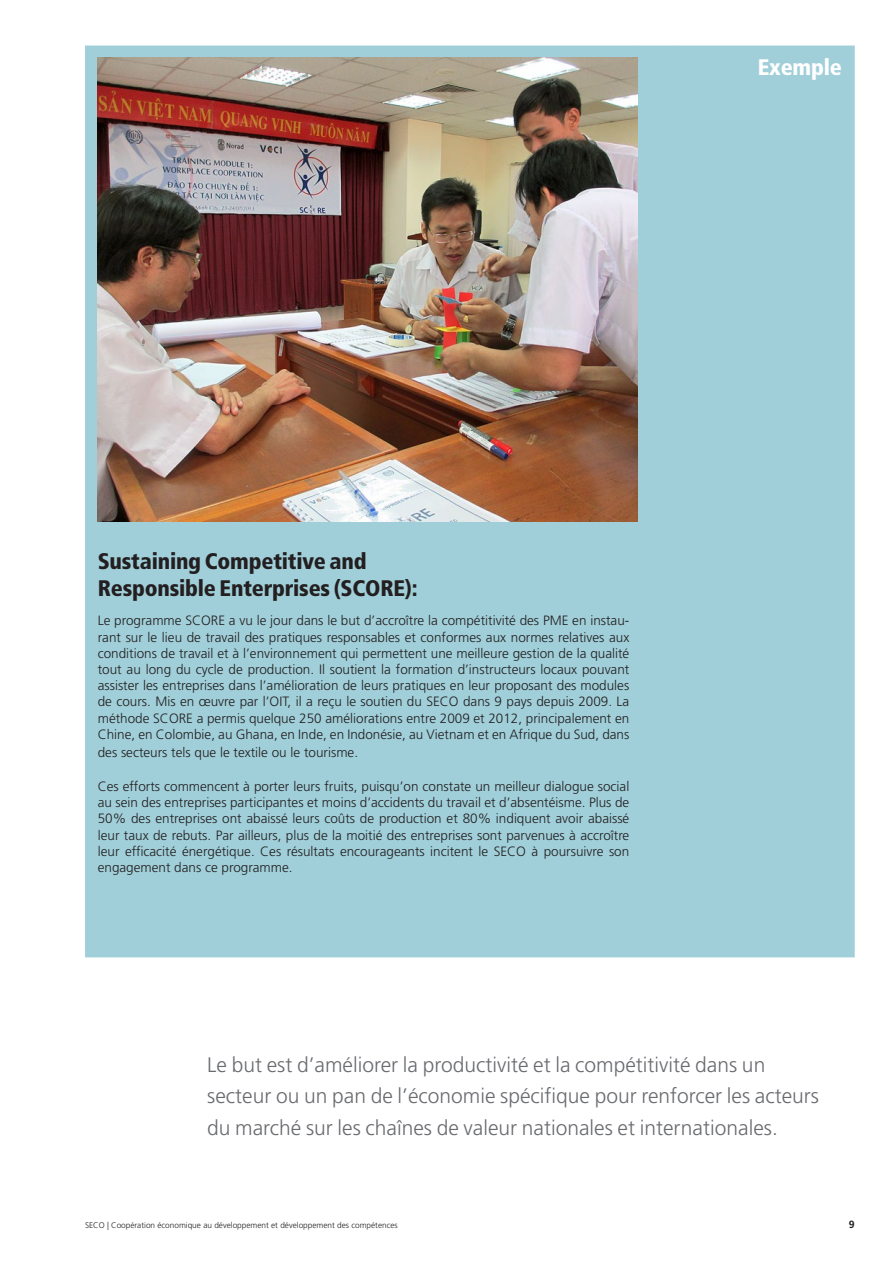
<style>
.page{position:relative;width:893px;height:1263px;background:#fff}
.page>*{position:absolute;margin:0;border:0;box-sizing:border-box;transform-origin:0 0}
.t1{font:900 condensed 22.5px/27px "Frutiger LT Std";letter-spacing:-.01em;color:#231f20}
.t2{font:900 condensed 22.5px "Frutiger LT Std";letter-spacing:-.01em;color:#fff}
.t3{font:300 21px/31.5px "Frutiger LT Std";color:#696b6f}
.t4{font:300 13.5px/16.2px "Frutiger LT Std";color:#231f20;text-align:justify}
.t5{font:700 10.5px "Frutiger LT Std";color:#231f20}
.t6{font:300 8.25px "Frutiger LT Std";color:#231f20}
</style>
<div class="page">
<div style="left:85px;top:46px;width:770px;height:911px;background:#a0cfd9"></div>
<img style="left:98px;top:58px;width:540px;height:464px">
<h1 class="t2" style="left:758px;top:53px;width:86px">Exemple</h1>
<h1 class="t1" style="left:98px;top:547px;width:321px">Sustaining Competitive and<br>Responsible Enterprises (SCORE):</h1>
<p class="t4" style="left:98px;top:613px;width:533px">Le programme SCORE a vu le jour dans le but d’accroître la compétitivité des PME en instau&shy;rant sur le lieu de travail des pratiques responsables et conformes aux normes relatives aux conditions de travail et à l’environnement qui permettent une meilleure gestion de la qualité tout au long du cycle de production. Il soutient la formation d’instructeurs locaux pouvant assister les entreprises dans l’amélioration de leurs pratiques en leur proposant des modules de cours. Mis en œuvre par l’OIT, il a reçu le soutien du SECO dans 9 pays depuis 2009. La méthode SCORE a permis quelque 250 améliorations entre 2009 et 2012, principalement en Chine, en Colombie, au Ghana, en Inde, en Indonésie, au Vietnam et en Afrique du Sud, dans</p>
<p class="t4" style="left:98px;top:744px;width:262px">des secteurs tels que le textile ou le tourisme.</p>
<p class="t4" style="left:98px;top:778px;width:533px">Ces efforts commencent à porter leurs fruits, puisqu’on constate un meilleur dialogue social au sein des entreprises participantes et moins d’accidents du travail et d’absentéisme. Plus de 50% des entreprises ont abaissé leurs coûts de production et 80% indiquent avoir abaissé leur taux de rebuts. Par ailleurs, plus de la moitié des entreprises sont parvenues à accroître leur efficacité énergétique. Ces résultats encourageants incitent le SECO à poursuivre son engagement dans ce programme.</p>
<h2 class="t3" style="left:207px;top:1049px;width:613px">Le but est d’améliorer la productivité et la compétitivité dans un secteur ou un pan de l’économie spécifique pour renforcer les acteurs du marché sur les chaînes de valeur nationales et internationales.</h2>
<p class="t6" style="left:85px;top:1221px;width:314px">SECO | Coopération économique au développement et développement des compétences</p>
<p class="t5" style="left:849px;top:1218px;width:7px">9</p>
</div>
